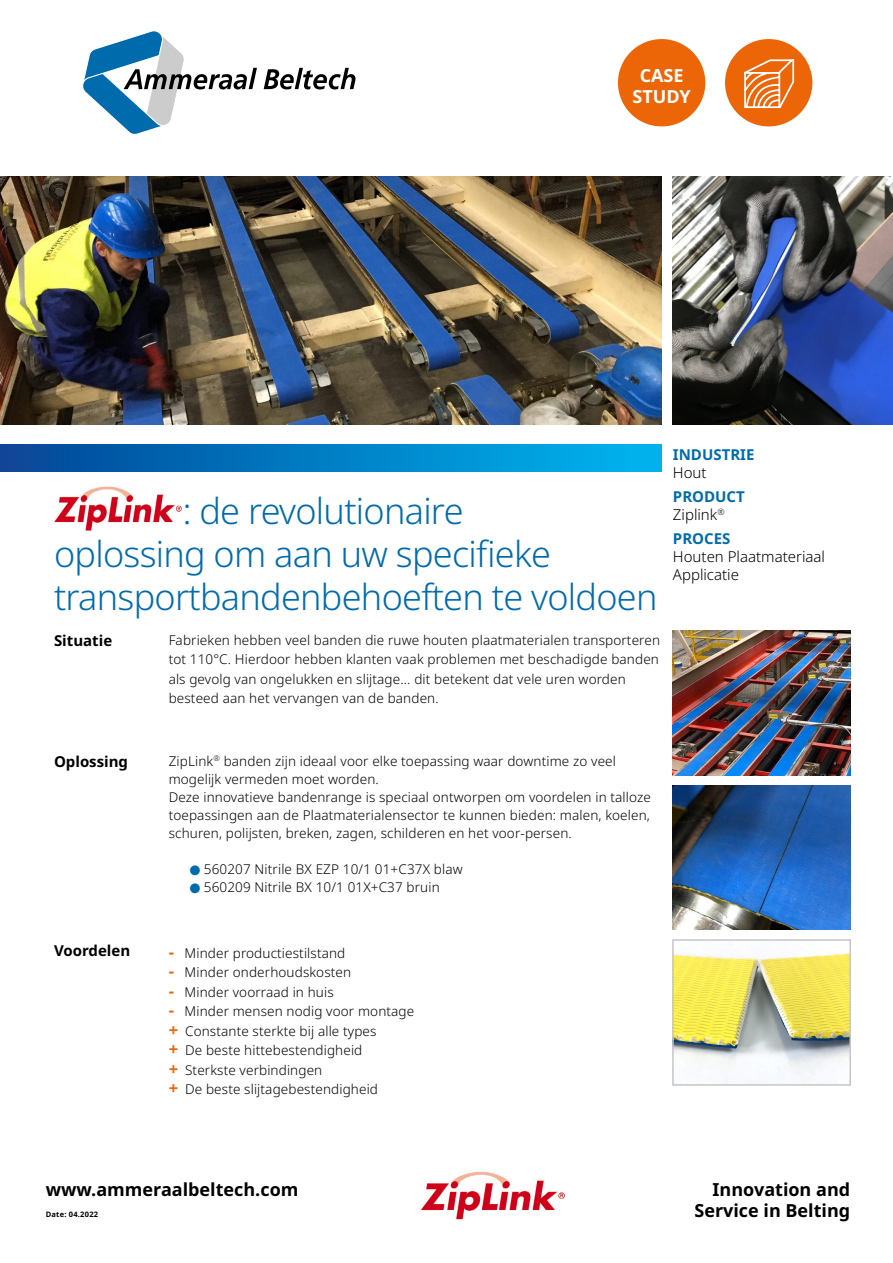
<style>
.page{position:relative;width:893px;height:1263px;background:#fff}
.page>*{position:absolute;margin:0;border:0;box-sizing:border-box;transform-origin:0 0}
.t1{font:300 36px/43.2px "Noto Sans";letter-spacing:-.02em;color:#006bac}
.t2{font:700 18px/21.6px "Noto Sans";color:#000;text-align:right}
.t3{font:700 18px/21.6px "Noto Sans";color:#fff;text-align:center}
.t4{font:300 15px/18px "Noto Sans";color:#000}
.t5{font:700 15px/18px "Noto Sans";color:#006bac}
.t6{font:700 15px "Noto Sans";color:#000}
.t7{font:300 13.5px/19.5px "Noto Sans";letter-spacing:.01em;color:#000}
.t8{font:700 7.5px "Noto Sans";letter-spacing:.03em;color:#000}
.s1{font-weight:300;color:#000}
.s2{font-family:"Harvey Balls";font-weight:400;font-size:10.5px;color:#006bac}
.s3{font-weight:700;font-size:16.5px;color:#ec6608}
</style>
<div class="page">
<svg style="left:82px;top:30px;width:175px;height:105px"></svg>
<svg style="left:264px;top:68px;width:91px;height:21px"></svg>
<div style="left:618px;top:39px;width:87px;height:87px;background:#ec6608;border-radius:50%"></div>
<div style="left:0;top:444px;width:662px;height:28px;background:linear-gradient(to right,#044697,#00b7f0)"></div>
<img style="left:673px;top:785px;width:177px;height:145px">
<img style="left:675px;top:953px;width:173px;height:130px">
<div style="left:672px;top:939px;width:179px;height:147px;border:2px solid #c6c6c6"></div>
<img style="left:420px;top:1172px;width:145px;height:48px">
<svg style="left:725px;top:39px;width:87px;height:87px"></svg>
<img style="left:0;top:176px;width:662px;height:249px">
<img style="left:673px;top:176px;width:220px;height:249px">
<img style="left:54px;top:486px;width:128px;height:45px">
<img style="left:673px;top:630px;width:177px;height:145px">
<h2 class="t3" style="left:632px;top:65px;width:60px">CASE<br>STUDY</h2>
<h1 class="t1" style="left:54px;top:490px;width:605px">ZipLink<sup>®</sup>: de revolutionaire<br>oplossing om aan uw specifieke transportbandenbehoeften te voldoen</h1>
<p class="t6" style="left:54px;top:630px;width:60px">Situatie</p>
<p class="t7" style="left:169px;top:630px;width:493px">Fabrieken hebben veel banden die ruwe houten plaatmaterialen transporteren tot 110°C. Hierdoor hebben klanten vaak problemen met beschadigde banden als gevolg van ongelukken en slijtage... dit betekent dat vele uren worden besteed aan het vervangen van de banden.</p>
<p class="t5" style="left:673px;top:446px;width:83px">INDUSTRIE</p>
<p class="t4" style="left:673px;top:464px;width:35px">Hout</p>
<p class="t5" style="left:673px;top:488px;width:73px">PRODUCT<br><span class="s1">Ziplink</span><sup>®</sup></p>
<p class="t5" style="left:673px;top:530px;width:59px">PROCES</p>
<p class="t4" style="left:673px;top:548px;width:154px">Houten Plaatmateriaal<br>Applicatie</p>
<p class="t6" style="left:54px;top:751px;width:76px">Oplossing</p>
<p class="t7" style="left:169px;top:752px;width:484px;line-height:18px">ZipLink<sup>®</sup> banden zijn ideaal voor elke toepassing waar downtime zo veel mogelijk vermeden moet worden.<br>Deze innovatieve bandenrange is speciaal ontworpen om voordelen in talloze toepassingen aan de Plaatmaterialensector te kunnen bieden: malen, koelen, schuren, polijsten, breken, zagen, schilderen en het voor-persen.</p>
<p class="t7" style="left:190px;top:860px;width:274px;line-height:18px"><span class="s2">4</span> 560207 Nitrile BX EZP 10/1 01+C37X blaw<br><span class="s2">4</span> 560209 Nitrile BX 10/1 01X+C37 bruin</p>
<p class="t6" style="left:54px;top:940px;width:78px">Voordelen</p>
<p class="t7" style="left:169px;top:943px;width:178px"><span class="s3">-</span> Minder productiestilstand</p>
<p class="t7" style="left:169px;top:963px;width:184px"><span class="s3">-</span> Minder onderhoudskosten</p>
<p class="t7" style="left:169px;top:982px;width:167px"><span class="s3">-</span> Minder voorraad in huis</p>
<p class="t7" style="left:169px;top:1002px;width:247px"><span class="s3">-</span> Minder mensen nodig voor montage <span class="s3">+</span> Constante sterkte bij alle types<br><span class="s3">+</span> De beste hittebestendigheid<br><span class="s3">+</span> Sterkste verbindingen<br><span class="s3">+</span> De beste slijtagebestendigheid</p>
<h2 class="t2" style="left:46px;top:1179px;width:254px">www.ammeraalbeltech.com</h2>
<p class="t8" style="left:46px;top:1209px;width:54px">Date: 04.2022</p>
<h2 class="t2" style="left:694px;top:1179px;width:157px">Innovation and<br>Service in Belting</h2>
</div>
